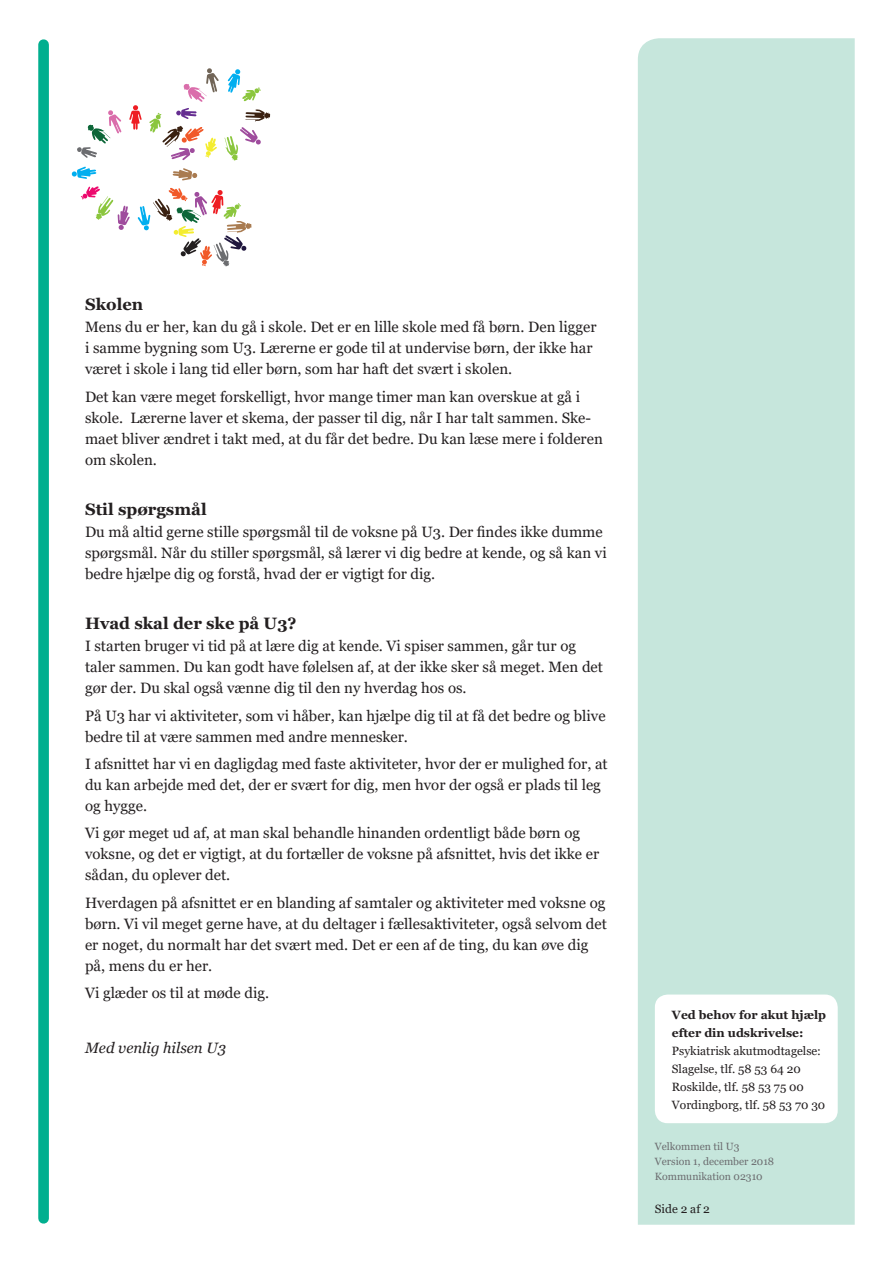
<style>
.page{position:relative;width:893px;height:1263px;background:#fff}
.page>*{position:absolute;margin:0;border:0;box-sizing:border-box;transform-origin:0 0}
.t1{font:700 16.5px "Georgia";color:#231f20}
.t2{font:15px/21px "Georgia";color:#231f20}
.t3{font:italic 15px "Georgia";color:#231f20}
.t4{font:12px/18px "Georgia";color:#231f20}
.t5{font:700 12px/18px "Georgia";color:#231f20}
.t6{font:10.5px/15px "Georgia";color:#6c6d70}
</style>
<div class="page">
<div style="left:638px;top:38px;width:217px;height:1187px;background:#c6e6dc"></div>
<div style="left:38px;top:45px;width:11px;height:1173px;background:#01af8f"></div>
<div style="left:655px;top:994px;width:183px;height:129px;background:#fff;border-radius:13px"></div>
<svg style="left:245px;top:109px;width:25px;height:12px"></svg>
<svg style="left:183px;top:68px;width:36px;height:34px"></svg>
<svg style="left:228px;top:69px;width:33px;height:32px"></svg>
<svg style="left:225px;top:127px;width:36px;height:33px"></svg>
<svg style="left:129px;top:105px;width:13px;height:25px"></svg>
<svg style="left:77px;top:110px;width:44px;height:48px"></svg>
<svg style="left:72px;top:167px;width:24px;height:12px"></svg>
<svg style="left:149px;top:108px;width:68px;height:52px"></svg>
<svg style="left:173px;top:168px;width:24px;height:13px"></svg>
<svg style="left:138px;top:188px;width:113px;height:78px"></svg>
<svg style="left:81px;top:186px;width:49px;height:44px"></svg>
<p class="t1" style="left:85px;top:294px;width:60px">Skolen</p>
<p class="t2" style="left:85px;top:317px;width:513px">Mens du er her, kan du gå i skole. Det er en lille skole med få børn. Den ligger i samme bygning som U3. Lærerne er gode til at undervise børn, der ikke har været i skole i lang tid eller børn, som har haft det svært i skolen.</p>
<p class="t2" style="left:85px;top:386px;width:519px">Det kan være meget forskelligt, hvor mange timer man kan overskue at gå i skole. Lærerne laver et skema, der passer til dig, når I har talt sammen. Ske&shy;maet bliver ændret i takt med, at du får det bedre. Du kan læse mere i folderen om skolen.</p>
<p class="t1" style="left:85px;top:498px;width:123px">Stil spørgsmål</p>
<p class="t2" style="left:85px;top:522px;width:523px">Du må altid gerne stille spørgsmål til de voksne på U3. Der findes ikke dumme spørgsmål. Når du stiller spørgsmål, så lærer vi dig bedre at kende, og så kan vi bedre hjælpe dig og forstå, hvad der er vigtigt for dig.</p>
<p class="t1" style="left:85px;top:613px;width:213px">Hvad skal der ske på U3?</p>
<p class="t2" style="left:85px;top:636px;width:519px">I starten bruger vi tid på at lære dig at kende. Vi spiser sammen, går tur og taler sammen. Du kan godt have følelsen af, at der ikke sker så meget. Men det gør der. Du skal også vænne dig til den ny hverdag hos os.</p>
<p class="t2" style="left:85px;top:705px;width:522px">På U3 har vi aktiviteter, som vi håber, kan hjælpe dig til at få det bedre og blive bedre til at være sammen med andre mennesker.</p>
<p class="t2" style="left:85px;top:754px;width:524px">I afsnittet har vi en dagligdag med faste aktiviteter, hvor der er mulighed for, at du kan arbejde med det, der er svært for dig, men hvor der også er plads til leg og hygge.</p>
<p class="t2" style="left:85px;top:823px;width:516px">Vi gør meget ud af, at man skal behandle hinanden ordentligt både børn og voksne, og det er vigtigt, at du fortæller de voksne på afsnittet, hvis det ikke er sådan, du oplever det.</p>
<p class="t2" style="left:85px;top:892px;width:523px">Hverdagen på afsnittet er en blanding af samtaler og aktiviteter med voksne og børn. Vi vil meget gerne have, at du deltager i fællesaktiviteter, også selvom det er noget, du normalt har det svært med. Det er een af de ting, du kan øve dig på, mens du er her.</p>
<p class="t2" style="left:85px;top:983px;width:186px">Vi glæder os til at møde dig.</p>
<p class="t3" style="left:85px;top:1038px;width:142px">Med venlig hilsen U3</p>
<p class="t5" style="left:672px;top:1006px;width:156px">Ved behov for akut hjælp efter din udskrivelse:</p>
<p class="t4" style="left:672px;top:1042px;width:155px">Psykiatrisk akutmodtagelse:<br>Slagelse, tlf. 58 53 64 20<br>Roskilde, tlf. 58 53 75 00<br>Vordingborg, tlf. 58 53 70 30</p>
<p class="t6" style="left:655px;top:1139px;width:121px">Velkommen til U3<br>Version 1, december 2018<br>Kommunikation 02310</p>
<p class="t4" style="left:655px;top:1200px;width:56px">Side 2 af 2</p>
</div>
